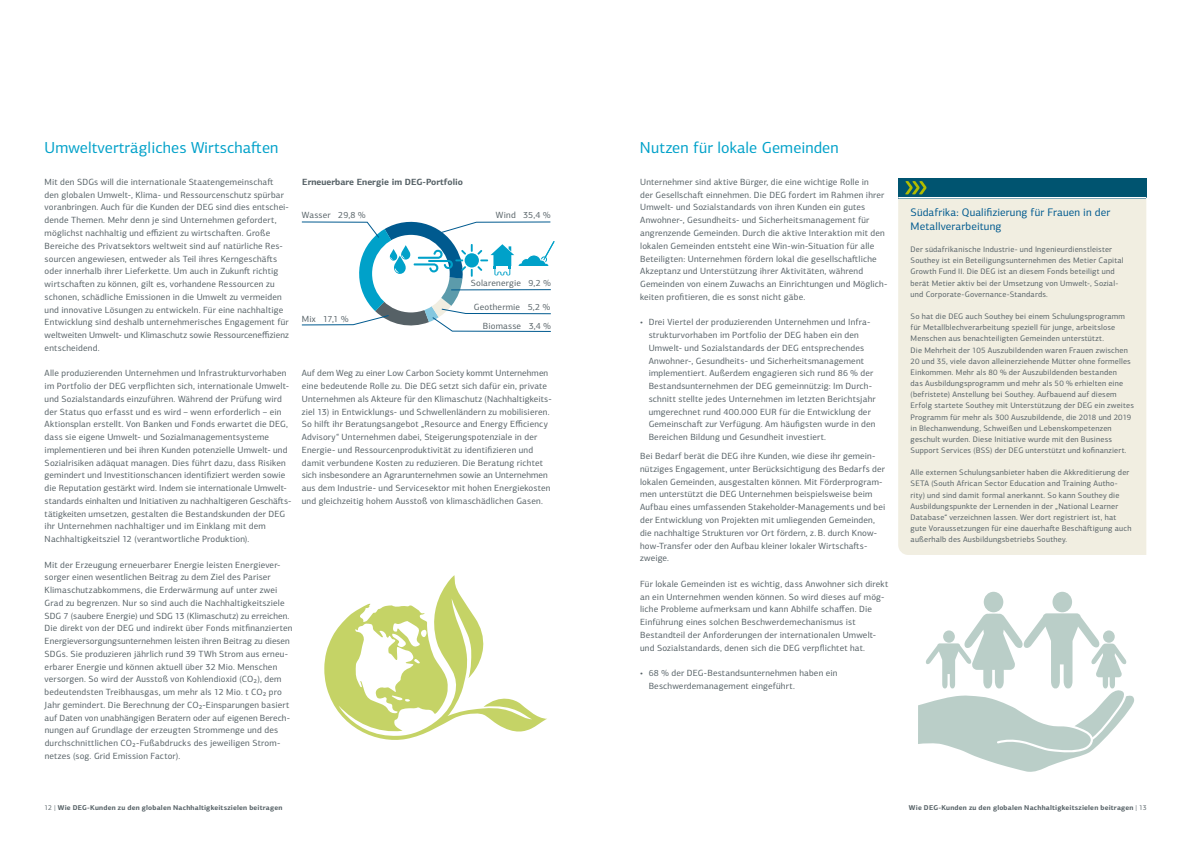
<style>
.page{position:relative;width:1191px;height:842px;background:#fff}
.page>*{position:absolute;margin:0;border:0;box-sizing:border-box;transform-origin:0 0}
.t1{font:16px "KFW Centro Sans";letter-spacing:.005em;color:#00a1c9}
.t2{font:11px/14px "KFW Centro Sans";letter-spacing:.01em;color:#005a8f}
.t3{font:9px/12.8px "KFW Centro Sans";letter-spacing:.02em;color:#566166}
.t4{font:700 9px "KFW Centro Sans";color:#566166}
.t5{font:8px/11.2px "KFW Centro Sans";letter-spacing:.025em;color:#566166}
.t6{font:700 7px "KFW Centro Sans";letter-spacing:.025em;color:#566166}
.s1{font-weight:400}
</style>
<div class="page">
<div style="left:898px;top:198px;width:248px;height:357px;background:#f1eee1"></div>
<div style="left:898px;top:179px;width:248px;height:19px;background:#005470"></div>
<hr style="left:898px;top:197px;width:248px;height:1px;background:#fff">
<svg style="left:905px;top:181px;width:21px;height:13px"></svg>
<svg style="left:918px;top:592px;width:216px;height:180px"></svg>
<svg style="left:301px;top:221px;width:254px;height:111px"></svg>
<svg style="left:324px;top:575px;width:223px;height:165px"></svg>
<h1 class="t1" style="left:45px;top:138px;width:235px">Umweltverträgliches Wirtschaften</h1>
<p class="t3" style="left:45px;top:176px;width:246px">Mit den SDGs will die internationale Staatengemeinschaft den globalen Umwelt-, Klima- und Ressourcenschutz spürbar voranbringen. Auch für die Kunden der DEG sind dies entschei&shy;dende Themen. Mehr denn je sind Unternehmen gefordert, möglichst nachhaltig und effizient zu wirtschaften. Große Bereiche des Privatsektors weltweit sind auf natürliche Res&shy;sourcen angewiesen, entweder als Teil ihres Kerngeschäfts oder innerhalb ihrer Lieferkette. Um auch in Zukunft richtig wirtschaften zu können, gilt es, vorhandene Ressourcen zu schonen, schädliche Emissionen in die Umwelt zu vermeiden und innovative Lösungen zu entwickeln. Für eine nachhaltige Entwicklung sind deshalb unternehmerisches Engagement für weltweiten Umwelt- und Klimaschutz sowie Ressourceneffizienz entscheidend.</p>
<p class="t3" style="left:45px;top:367px;width:248px">Alle produzierenden Unternehmen und Infrastrukturvorhaben im Portfolio der DEG verpflichten sich, internationale Umwelt&shy;und Sozialstandards einzuführen. Während der Prüfung wird der Status quo erfasst und es wird – wenn erforderlich – ein Aktionsplan erstellt. Von Banken und Fonds erwartet die DEG, dass sie eigene Umwelt- und Sozialmanagementsysteme implementieren und bei ihren Kunden potenzielle Umwelt- und Sozialrisiken adäquat managen. Dies führt dazu, dass Risiken gemindert und Investitionschancen identifiziert werden sowie die Reputation gestärkt wird. Indem sie internationale Umwelt&shy;standards einhalten und Initiativen zu nachhaltigeren Geschäfts&shy;tätigkeiten umsetzen, gestalten die Bestandskunden der DEG ihr Unternehmen nachhaltiger und im Einklang mit dem Nachhaltigkeitsziel 12 (verantwortliche Produktion).</p>
<p class="t3" style="left:45px;top:558px;width:249px">Mit der Erzeugung erneuerbarer Energie leisten Energiever&shy;sorger einen wesentlichen Beitrag zu dem Ziel des Pariser Klimaschutzabkommens, die Erderwärmung auf unter zwei Grad zu begrenzen. Nur so sind auch die Nachhaltigkeitsziele SDG 7 (saubere Energie) und SDG 13 (Klimaschutz) zu erreichen.<br>Die direkt von der DEG und indirekt über Fonds mitfinanzierten Energieversorgungsunternehmen leisten ihren Beitrag zu diesen SDGs. Sie produzieren jährlich rund 39 TWh Strom aus erneu&shy;erbarer Energie und können aktuell über 32 Mio. Menschen versorgen. So wird der Ausstoß von Kohlendioxid (CO₂), dem bedeutendsten Treibhausgas, um mehr als 12 Mio. t CO₂ pro Jahr gemindert. Die Berechnung der CO₂-Einsparungen basiert auf Daten von unabhängigen Beratern oder auf eigenen Berech&shy;nungen auf Grundlage der erzeugten Strommenge und des durchschnittlichen CO₂-Fußabdrucks des jeweiligen Strom&shy;netzes (sog. Grid Emission Factor).</p>
<p class="t4" style="left:302px;top:176px;width:162px">Erneuerbare Energie im DEG-Portfolio</p>
<p class="t3" style="left:302px;top:208px;width:65px">Wasser 29,8 %</p>
<p class="t3" style="left:496px;top:208px;width:56px">Wind 35,4 %</p>
<p class="t3" style="left:302px;top:312px;width:48px">Mix 17,1 %</p>
<p class="t3" style="left:471px;top:277px;width:81px">Solarenergie 9,2 %</p>
<p class="t3" style="left:474px;top:298px;width:78px;line-height:18.5px;text-align:right">Geothermie 5,2 %<br>Biomasse 3,4 %</p>
<p class="t3" style="left:302px;top:367px;width:250px">Auf dem Weg zu einer Low Carbon Society kommt Unternehmen eine bedeutende Rolle zu. Die DEG setzt sich dafür ein, private Unternehmen als Akteure für den Klimaschutz (Nachhaltigkeits&shy;ziel 13) in Entwicklungs- und Schwellenländern zu mobilisieren.<br>So hilft ihr Beratungsangebot „Resource and Energy Efficiency Advisory“ Unternehmen dabei, Steigerungspotenziale in der Energie- und Ressourcenproduktivität zu identifizieren und damit verbundene Kosten zu reduzieren. Die Beratung richtet sich insbesondere an Agrarunternehmen sowie an Unternehmen aus dem Industrie- und Servicesektor mit hohen Energiekosten und gleichzeitig hohem Ausstoß von klimaschädlichen Gasen.</p>
<h1 class="t1" style="left:640px;top:138px;width:200px">Nutzen für lokale Gemeinden</h1>
<p class="t3" style="left:640px;top:176px;width:249px">Unternehmer sind aktive Bürger, die eine wichtige Rolle in<br>der Gesellschaft einnehmen. Die DEG fordert im Rahmen ihrer Umwelt- und Sozialstandards von ihren Kunden ein gutes Anwohner-, Gesundheits- und Sicherheitsmanagement für angrenzende Gemeinden. Durch die aktive Interaktion mit den lokalen Gemeinden entsteht eine Win-win-Situation für alle Beteiligten: Unternehmen fördern lokal die gesellschaftliche Akzeptanz und Unterstützung ihrer Aktivitäten, während Gemeinden von einem Zuwachs an Einrichtungen und Möglich&shy;keiten profitieren, die es sonst nicht gäbe.</p>
<p class="t3" style="left:648px;top:316px;width:228px;text-indent:-9px">• Drei Viertel der produzierenden Unternehmen und Infra&shy;strukturvorhaben im Portfolio der DEG haben ein den Umwelt- und Sozialstandards der DEG entsprechendes Anwohner-, Gesundheits- und Sicherheitsmanagement implementiert. Außerdem engagieren sich rund 86 % der Bestandsunternehmen der DEG gemeinnützig: Im Durch&shy;schnitt stellte jedes Unternehmen im letzten Berichtsjahr umgerechnet rund 400.000 EUR für die Entwicklung der Gemeinschaft zur Verfügung. Am häufigsten wurde in den Bereichen Bildung und Gesundheit investiert.</p>
<p class="t3" style="left:640px;top:450px;width:247px">Bei Bedarf berät die DEG ihre Kunden, wie diese ihr gemein&shy;nütziges Engagement, unter Berücksichtigung des Bedarfs der lokalen Gemeinden, ausgestalten können. Mit Förderprogram&shy;men unterstützt die DEG Unternehmen beispielsweise beim Aufbau eines umfassenden Stakeholder-Managements und bei der Entwicklung von Projekten mit umliegenden Gemeinden, die nachhaltige Strukturen vor Ort fördern, z. B. durch Know&shy;how-Transfer oder den Aufbau kleiner lokaler Wirtschafts&shy;zweige.</p>
<p class="t3" style="left:640px;top:577px;width:250px">Für lokale Gemeinden ist es wichtig, dass Anwohner sich direkt an ein Unternehmen wenden können. So wird dieses auf mög&shy;liche Probleme aufmerksam und kann Abhilfe schaffen. Die Einführung eines solchen Beschwerdemechanismus ist Bestandteil der Anforderungen der internationalen Umwelt&shy;und Sozialstandards, denen sich die DEG verpflichtet hat.</p>
<p class="t3" style="left:648px;top:667px;width:190px;text-indent:-9px">• 68 % der DEG-Bestandsunternehmen haben ein<br>Beschwerdemanagement eingeführt.</p>
<p class="t2" style="left:910px;top:205px;width:201px">Südafrika: Qualifizierung für Frauen in der<br>Metallverarbeitung</p>
<p class="t5" style="left:910px;top:244px;width:215px">Der südafrikanische Industrie- und Ingenieurdienstleister Southey ist ein Beteiligungsunternehmen des Metier Capital Growth Fund II. Die DEG ist an diesem Fonds beteiligt und berät Metier aktiv bei der Umsetzung von Umwelt-, Sozial&shy;und Corporate-Governance-Standards.</p>
<p class="t5" style="left:910px;top:311px;width:225px">So hat die DEG auch Southey bei einem Schulungsprogramm für Metallblechverarbeitung speziell für junge, arbeitslose Menschen aus benachteiligten Gemeinden unterstützt.<br>Die Mehrheit der 105 Auszubildenden waren Frauen zwischen 20 und 35, viele davon alleinerziehende Mütter ohne formelles Einkommen. Mehr als 80 % der Auszubildenden bestanden<br>das Ausbildungsprogramm und mehr als 50 % erhielten eine (befristete) Anstellung bei Southey. Aufbauend auf diesem Erfolg startete Southey mit Unterstützung der DEG ein zweites Programm für mehr als 300 Auszubildende, die 2018 und 2019 in Blechanwendung, Schweißen und Lebenskompetenzen geschult wurden. Diese Initiative wurde mit den Business Support Services (BSS) der DEG unterstützt und kofinanziert.</p>
<p class="t5" style="left:910px;top:467px;width:222px">Alle externen Schulungsanbieter haben die Akkreditierung der SETA (South African Sector Education and Training Autho&shy;rity) und sind damit formal anerkannt. So kann Southey die Ausbildungspunkte der Lernenden in der „National Learner Database“ verzeichnen lassen. Wer dort registriert ist, hat gute Voraussetzungen für eine dauerhafte Beschäftigung auch außerhalb des Ausbildungsbetriebs Southey.</p>
<p class="t6" style="left:45px;top:803px;width:239px"><span class="s1">12 |</span> Wie DEG-Kunden zu den globalen Nachhaltigkeitszielen beitragen</p>
<p class="t6" style="left:909px;top:803px;width:239px">Wie DEG-Kunden zu den globalen Nachhaltigkeitszielen beitragen <span class="s1">| 13</span></p>
</div>
